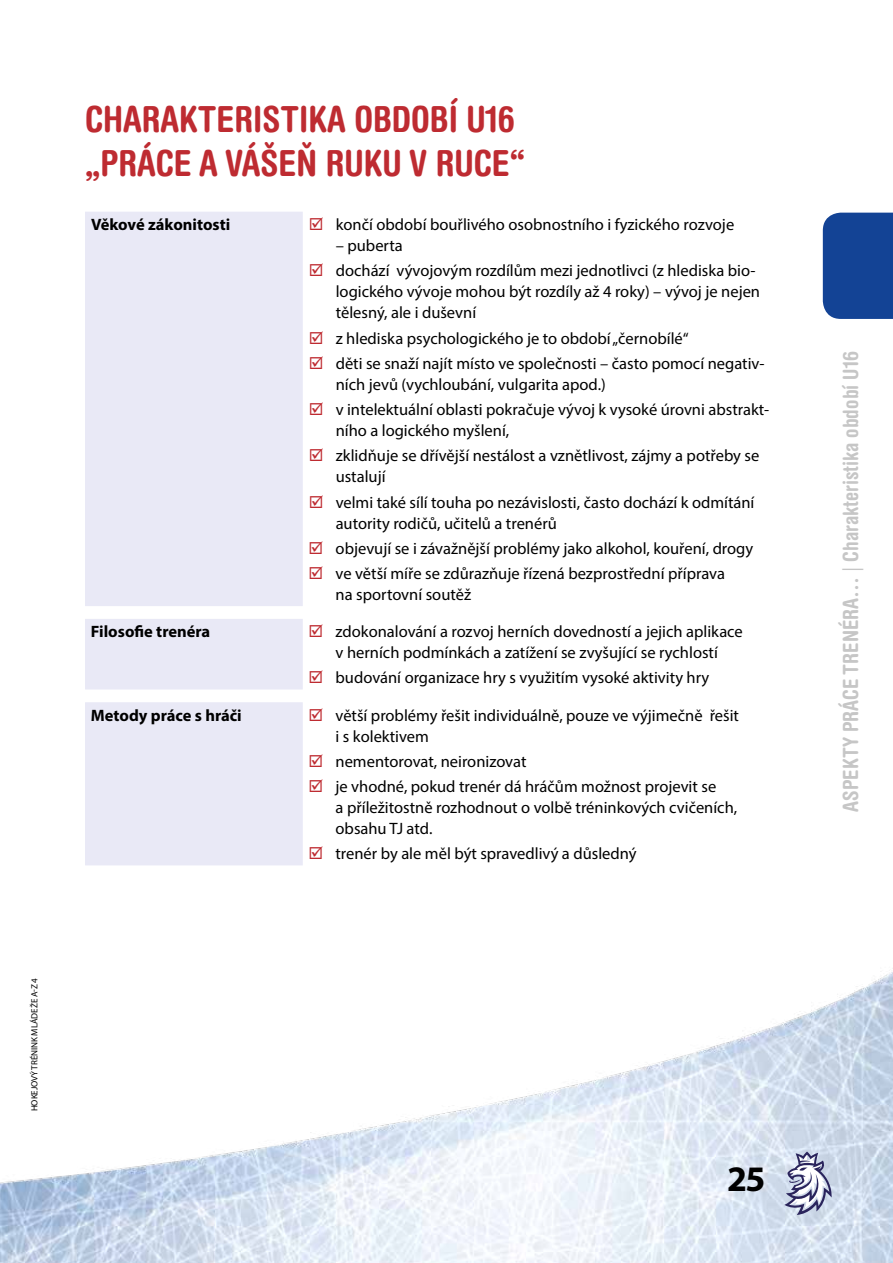
<style>
.page{position:relative;width:893px;height:1263px;background:#fff}
.page>*{position:absolute;margin:0;border:0;box-sizing:border-box;transform-origin:0 0}
.t1{font:700 condensed 36px/43.2px "Helvetica Rounded LT Pro";color:#be2b31}
.t2{font:700 36px "Myriad Pro";color:#000}
.t3{font:700 condensed 21px "Helvetica Rounded LT Pro";color:#c6c6c6}
.t4{font:16.5px/25.2px "Myriad Pro";color:#000}
.t5{font:700 16.5px "Myriad Pro";color:#000}
.t6{font:9px "Myriad Pro";letter-spacing:-.005em;color:#000}
.s1{font-family:"Univers LT Std";font-weight:400}
</style>
<div class="page">
<img style="left:0;top:968px;width:893px;height:295px">
<svg style="left:784px;top:1151px;width:48px;height:64px"></svg>
<div style="left:85px;top:212px;width:218px;height:653px;background:#e9e9f6"></div>
<div style="left:823px;top:213px;width:70px;height:106px;background:#134395"></div>
<p class="t6" style="left:29px;top:1111px;width:135px;rotate:-90deg">HOKEJOVÝ TRÉNINK MLÁDEŽE A-Z 4</p>
<h1 class="t1" style="left:85px;top:97px;width:441px">CHARAKTERISTIKA OBDOBÍ U16 „PRÁCE A VÁŠEŇ RUKU V RUCE“</h1>
<p class="t5" style="left:91px;top:214px;width:141px">Věkové zákonitosti</p>
<p class="t4" style="left:336px;top:212px;width:400px">končí období bouřlivého osobnostního i fyzického rozvoje</p>
<p class="t4" style="left:336px;top:233px;width:421px">– puberta<br>dochází vývojovým rozdílům mezi jednotlivci (z hlediska bio-</p>
<p class="t4" style="left:336px;top:281px;width:426px;line-height:21px">logického vývoje mohou být rozdíly až 4 roky) – vývoj je nejen tělesný, ale i duševní</p>
<p class="t4" style="left:336px;top:325px;width:430px">z hlediska psychologického je to období „černobílé“<br>děti se snaží najít místo ve společnosti – často pomocí negativ-</p>
<p class="t4" style="left:336px;top:371px;width:435px">ních jevů (vychloubání, vulgarita apod.)<br>v intelektuální oblasti pokračuje vývoj k vysoké úrovni abstrakt-</p>
<p class="t4" style="left:336px;top:418px;width:425px">ního a logického myšlení,<br>zklidňuje se dřívější nestálost a vznětlivost, zájmy a potřeby se</p>
<p class="t4" style="left:336px;top:464px;width:420px">ustalují<br>velmi také sílí touha po nezávislosti, často dochází k odmítání</p>
<p class="t4" style="left:336px;top:510px;width:419px">autority rodičů, učitelů a trenérů<br>objevují se i závažnější problémy jako alkohol, kouření, drogy ve větší míře se zdůrazňuje řízená bezprostřední příprava</p>
<p class="t4" style="left:336px;top:582px;width:137px">na sportovní soutěž</p>
<p class="t5" style="left:91px;top:621px;width:121px">Filosofie trenéra</p>
<p class="t4" style="left:336px;top:621px;width:409px;line-height:21px">zdokonalování a rozvoj herních dovedností a jejich aplikace v herních podmínkách a zatížení se zvyšující se rychlostí</p>
<p class="t4" style="left:336px;top:665px;width:375px">budování organizace hry s využitím vysoké aktivity hry</p>
<p class="t5" style="left:91px;top:704px;width:152px">Metody práce s hráči</p>
<p class="t4" style="left:336px;top:704px;width:405px;line-height:21px">větší problémy řešit individuálně, pouze ve výjimečně řešit i s kolektivem</p>
<p class="t4" style="left:336px;top:748px;width:382px">nementorovat, neironizovat<br>je vhodné, pokud trenér dá hráčům možnost projevit se</p>
<p class="t4" style="left:336px;top:797px;width:403px;line-height:21px">a příležitostně rozhodnout o volbě tréninkových cvičeních, obsahu TJ atd.</p>
<p class="t4" style="left:336px;top:841px;width:302px">trenér by ale měl být spravedlivý a důsledný</p>
<h1 class="t2" style="left:727px;top:1156px;width:40px">25</h1>
<p class="t3" style="left:838px;top:812px;width:462px;rotate:-90deg">ASPEKTY PRÁCE TRENÉRA… <span class="s1">|</span> Charakteristika období U16</p>
</div>
